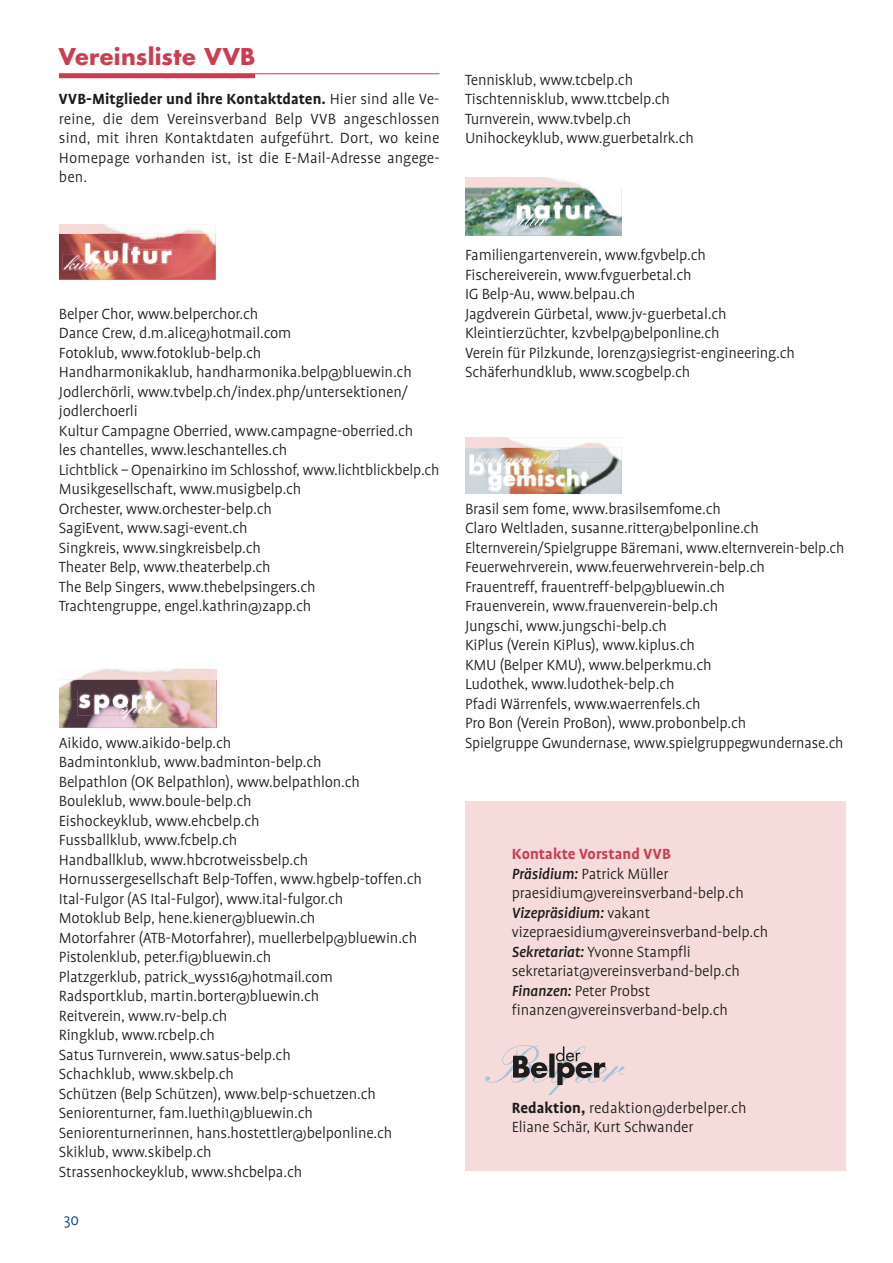
<style>
.page{position:relative;width:893px;height:1263px;background:#fff}
.page>*{position:absolute;margin:0;border:0;box-sizing:border-box;transform-origin:0 0}
.t1{font:700 22.5px "Futura";letter-spacing:.01em;color:#cb3e51}
.t2{font:300 16.8px/19.5px "Profile";letter-spacing:-.01em;color:#1d1d1b}
.t3{font:300 16.8px "Profile";color:#003f7d}
.s1{font-weight:700}
.s2{font-weight:700;color:#cb3e51}
.s3{font-weight:500;font-style:italic}
</style>
<div class="page">
<hr style="left:59px;top:74px;width:196px;height:4px;background:#cb3e51">
<hr style="left:59px;top:74px;width:380px;height:1px;background:#cb3e51">
<img style="left:59px;top:233px;width:157px;height:47px">
<div style="left:59px;top:224px;width:157px;height:9px;background:#f5dcda"></div>
<img style="left:161px;top:233px;width:55px;height:17px">
<img style="left:97px;top:233px;width:64px;height:10px">
<img style="left:161px;top:224px;width:55px;height:9px">
<img style="left:101px;top:224px;width:60px;height:9px">
<img style="left:62px;top:254px;width:52px;height:17px">
<img style="left:84px;top:243px;width:88px;height:22px">
<img style="left:113px;top:243px;width:59px;height:7px">
<svg style="left:64px;top:244px;width:107px;height:26px"></svg>
<img style="left:59px;top:680px;width:157px;height:48px">
<div style="left:59px;top:669px;width:157px;height:11px;background:#f5dcda"></div>
<img style="left:59px;top:680px;width:154px;height:20px">
<img style="left:114px;top:669px;width:83px;height:11px">
<img style="left:59px;top:669px;width:44px;height:11px">
<svg style="left:103px;top:669px;width:11px;height:11px"></svg>
<img style="left:78px;top:690px;width:77px;height:25px">
<img style="left:120px;top:701px;width:44px;height:19px">
<svg style="left:79px;top:691px;width:83px;height:27px"></svg>
<img style="left:465px;top:448px;width:157px;height:46px">
<div style="left:465px;top:437px;width:157px;height:11px;background:#f5dcda"></div>
<img style="left:571px;top:448px;width:51px;height:14px">
<img style="left:504px;top:448px;width:67px;height:4px">
<img style="left:568px;top:437px;width:54px;height:11px">
<img style="left:504px;top:437px;width:64px;height:11px">
<img style="left:475px;top:450px;width:34px;height:2px">
<img style="left:509px;top:450px;width:51px;height:2px">
<img style="left:469px;top:454px;width:1px;height:22px">
<img style="left:488px;top:468px;width:101px;height:24px">
<img style="left:470px;top:452px;width:118px;height:39px">
<div style="left:465px;top:801px;width:380px;height:369px;background:#f5dcda"></div>
<svg style="left:485px;top:1045px;width:140px;height:50px"></svg>
<div style="left:465px;top:177px;width:157px;height:11px;background:#f5dcda"></div>
<img style="left:465px;top:188px;width:104px;height:48px">
<img style="left:569px;top:223px;width:53px;height:13px">
<img style="left:536px;top:177px;width:86px;height:46px">
<img style="left:515px;top:200px;width:81px;height:20px">
<img style="left:504px;top:202px;width:90px;height:24px">
<h1 class="t1" style="left:59px;top:41px;width:198px">Vereinsliste VVB</h1>
<p class="t2" style="left:59px;top:89px;width:382px;text-align:justify"><span class="s1">VVB-Mitglieder und ihre Kontaktdaten.</span> Hier sind alle Ve&shy;reine, die dem Vereinsverband Belp VVB angeschlossen sind, mit ihren Kontaktdaten aufgeführt. Dort, wo keine Homepage vorhanden ist, ist die E-Mail-Adresse angege&shy;ben.</p>
<p class="t2" style="left:465px;top:70px;width:230px">Tennisklub, www.tcbelp.ch<br>Tischtennisklub, www.ttcbelp.ch<br>Turnverein, www.tvbelp.ch<br>Unihockeyklub, www.guerbetalrk.ch</p>
<p class="t2" style="left:59px;top:304px;width:382px">Belper Chor, www.belperchor.ch<br>Dance Crew, d.m.alice@hotmail.com<br>Fotoklub, www.fotoklub-belp.ch<br>Handharmonikaklub, handharmonika.belp@bluewin.ch Jodlerchörli, www.tvbelp.ch/index.php/untersektionen/ jodlerchoerli<br>Kultur Campagne Oberried, www.campagne-oberried.ch<br>les chantelles, www.leschantelles.ch<br>Lichtblick – Openairkino im Schlosshof, www.lichtblickbelp.ch Musikgesellschaft, www.musigbelp.ch<br>Orchester, www.orchester-belp.ch<br>SagiEvent, www.sagi-event.ch<br>Singkreis, www.singkreisbelp.ch<br>Theater Belp, www.theaterbelp.ch<br>The Belp Singers, www.thebelpsingers.ch<br>Trachtengruppe, engel.kathrin@zapp.ch</p>
<p class="t2" style="left:59px;top:733px;width:365px">Aikido, www.aikido-belp.ch<br>Badmintonklub, www.badminton-belp.ch<br>Belpathlon (OK Belpathlon), www.belpathlon.ch Bouleklub, www.boule-belp.ch<br>Eishockeyklub, www.ehcbelp.ch<br>Fussballklub, www.fcbelp.ch<br>Handballklub, www.hbcrotweissbelp.ch Hornussergesellschaft Belp-Toffen, www.hgbelp-toffen.ch Ital-Fulgor (AS Ital-Fulgor), www.ital-fulgor.ch<br>Motoklub Belp, hene.kiener@bluewin.ch<br>Motorfahrer (ATB-Motorfahrer), muellerbelp@bluewin.ch Pistolenklub, peter.fi@bluewin.ch<br>Platzgerklub, patrick_wyss16@hotmail.com Radsportklub, martin.borter@bluewin.ch<br>Reitverein, www.rv-belp.ch<br>Ringklub, www.rcbelp.ch<br>Satus Turnverein, www.satus-belp.ch<br>Schachklub, www.skbelp.ch<br>Schützen (Belp Schützen), www.belp-schuetzen.ch Seniorenturner, fam.luethi1@bluewin.ch Seniorenturnerinnen, hans.hostettler@belponline.ch Skiklub, www.skibelp.ch<br>Strassenhockeyklub, www.shcbelpa.ch</p>
<p class="t3" style="left:64px;top:1211px;width:17px">30</p>
<p class="t2" style="left:465px;top:245px;width:332px">Familiengartenverein, www.fgvbelp.ch Fischereiverein, www.fvguerbetal.ch<br>IG Belp-Au, www.belpau.ch<br>Jagdverein Gürbetal, www.jv-guerbetal.ch Kleintierzüchter, kzvbelp@belponline.ch<br>Verein für Pilzkunde, lorenz@siegrist-engineering.ch Schäferhundklub, www.scogbelp.ch</p>
<p class="t2" style="left:465px;top:499px;width:381px">Brasil sem fome, www.brasilsemfome.ch<br>Claro Weltladen, susanne.ritter@belponline.ch Elternverein/Spielgruppe Bäremani, www.elternverein-belp.ch Feuerwehrverein, www.feuerwehrverein-belp.ch<br>Frauentreff, frauentreff-belp@bluewin.ch<br>Frauenverein, www.frauenverein-belp.ch<br>Jungschi, www.jungschi-belp.ch<br>KiPlus (Verein KiPlus), www.kiplus.ch<br>KMU (Belper KMU), www.belperkmu.ch<br>Ludothek, www.ludothek-belp.ch<br>Pfadi Wärrenfels, www.waerrenfels.ch<br>Pro Bon (Verein ProBon), www.probonbelp.ch<br>Spielgruppe Gwundernase, www.spielgruppegwundernase.ch</p>
<p class="t2" style="left:512px;top:844px;width:258px"><span class="s2">Kontakte Vorstand VVB<br></span><span class="s3">Präsidium:</span> Patrick Müller praesidium@vereinsverband-belp.ch<br><span class="s3">Vizepräsidium:</span> vakant vizepraesidium@vereinsverband-belp.ch<br><span class="s3">Sekretariat:</span> Yvonne Stampfli sekretariat@vereinsverband-belp.ch<br><span class="s3">Finanzen:</span> Peter Probst finanzen@vereinsverband-belp.ch</p>
<p class="t2" style="left:512px;top:1098px;width:236px"><span class="s1">Redaktion,</span> redaktion@derbelper.ch<br>Eliane Schär, Kurt Schwander</p>
</div>
